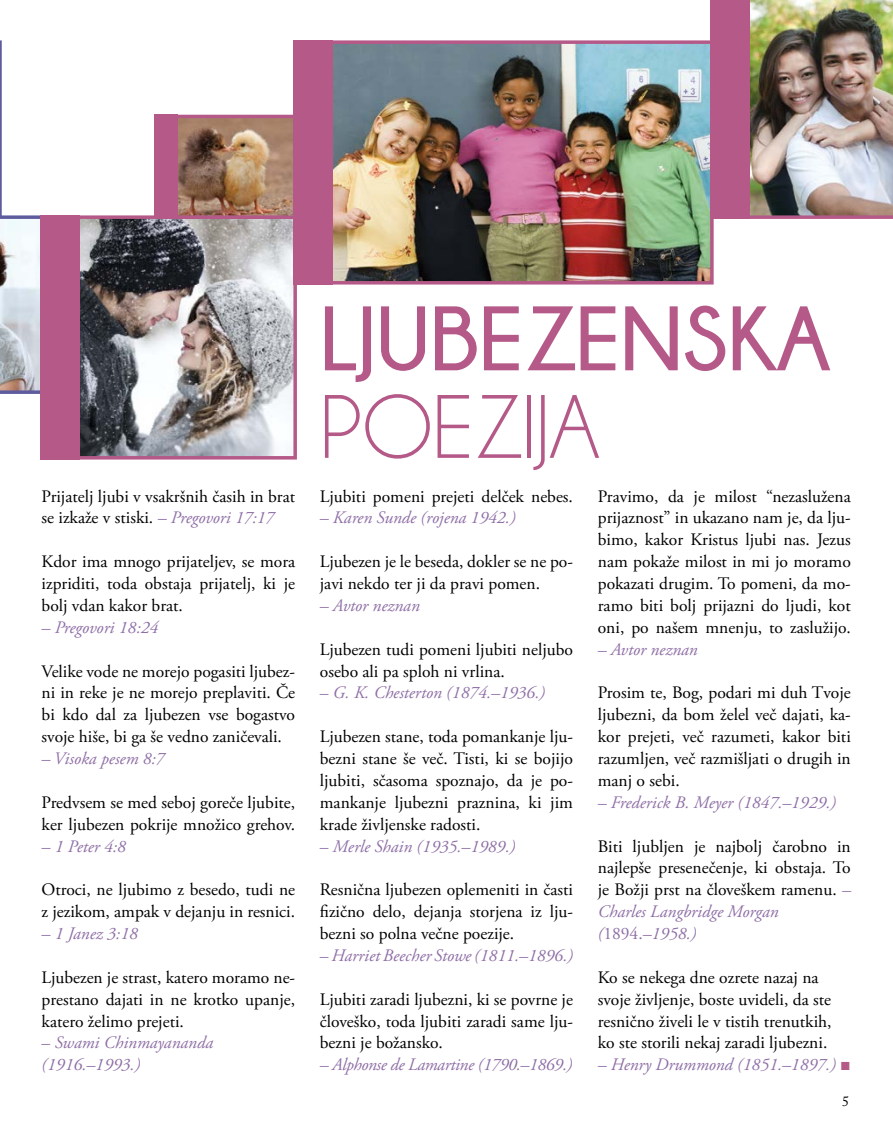
<style>
.page{position:relative;width:893px;height:1141px;background:#fff}
.page>*{position:absolute;margin:0;border:0;box-sizing:border-box;transform-origin:0 0}
.t1{font:700 91px "Champagne&Limousines";color:#b55a88}
.t2{font:91px "Champagne&Limousines";color:#b55a88}
.t3{font:17.5px/21.9px "Adobe Garamond Pro";color:#000;text-align:justify}
.t4{font:italic 17.5px/21.9px "Adobe Garamond Pro";color:#8e6ea6}
.t5{font:italic 17.5px "Adobe Garamond Pro";letter-spacing:-.02em;color:#8e6ea6}
.t6{font:14px "Adobe Caslon Pro";color:#000}
.s1{font-style:italic;color:#8e6ea6}
.s2{font-style:normal}
.s3{color:#8e6ea6}
.s4{font-family:"Arial";font-style:normal;color:#b55a88}
</style>
<div class="page">
<img style="left:80px;top:220px;width:212px;height:235px">
<div style="left:40px;top:215px;width:257px;height:245px;border:4px solid #b55a88"></div>
<svg style="left:0;top:40px;width:40px;height:354px"></svg>
<img style="left:750px;top:0;width:143px;height:219px">
<img style="left:333px;top:45px;width:376px;height:235px">
<div style="left:293px;top:40px;width:421px;height:245px;border:4px solid #b55a88"></div>
<img style="left:178px;top:120px;width:114px;height:94px">
<div style="left:155px;top:115px;width:142px;height:104px;border:4px solid #b55a88"></div>
<div style="left:40px;top:215px;width:40px;height:245px;background:#b55a88"></div>
<div style="left:293px;top:40px;width:40px;height:245px;background:#b55a88"></div>
<div style="left:710px;top:0;width:40px;height:219px;background:#b55a88"></div>
<div style="left:155px;top:115px;width:23px;height:104px;background:#b55a88"></div>
<p class="t3" style="left:42px;top:486px;width:255px">Prijatelj ljubi v vsakršnih časih in brat se izkaže v stiski. <span class="s1">– Pregovori 17:17</span></p>
<p class="t3" style="left:42px;top:551px;width:255px">Kdor ima mnogo prijateljev, se mora izpriditi, toda obstaja prijatelj, ki je bolj vdan kakor brat.</p>
<p class="t4" style="left:42px;top:617px;width:118px">– Pregovori 18:24</p>
<p class="t3" style="left:42px;top:661px;width:255px">Velike vode ne morejo pogasiti ljubez&shy;ni in reke je ne morejo preplaviti. Če bi kdo dal za ljubezen vse bogastvo svoje hiše, bi ga še vedno zaničevali.</p>
<p class="t4" style="left:42px;top:748px;width:125px">– Visoka pesem 8:7</p>
<p class="t3" style="left:42px;top:792px;width:255px">Predvsem se med seboj goreče ljubite, ker ljubezen pokrije množico grehov.</p>
<p class="t4" style="left:42px;top:836px;width:86px">– 1 Peter 4:8</p>
<p class="t3" style="left:42px;top:879px;width:255px">Otroci, ne ljubimo z besedo, tudi ne z jezikom, ampak v dejanju in resnici.</p>
<p class="t4" style="left:42px;top:923px;width:98px">– 1 Janez 3:18</p>
<p class="t3" style="left:42px;top:967px;width:255px">Ljubezen je strast, katero moramo ne&shy;prestano dajati in ne krotko upanje, katero želimo prejeti.</p>
<p class="t4" style="left:42px;top:1032px;width:173px"><span class="s2">–</span> Swami Chinmayananda (1916.–1993.)</p>
<h1 class="t1" style="left:320px;top:289px;width:512px">LJUBEZENSKA</h1>
<h1 class="t2" style="left:320px;top:381px;width:281px">POEZIJA</h1>
<p class="t3" style="left:320px;top:486px;width:255px">Ljubiti pomeni prejeti delček nebes.</p>
<p class="t4" style="left:320px;top:507px;width:197px">– Karen Sunde (rojena 1942.)</p>
<p class="t3" style="left:320px;top:551px;width:255px">Ljubezen je le beseda, dokler se ne po&shy;javi nekdo ter ji da pravi pomen.</p>
<p class="t4" style="left:320px;top:595px;width:101px">– Avtor neznan</p>
<p class="t3" style="left:320px;top:639px;width:255px">Ljubezen tudi pomeni ljubiti neljubo osebo ali pa sploh ni vrlina.</p>
<p class="t4" style="left:320px;top:682px;width:227px"><span class="s2">–</span> G. K. Chesterton (1874.–1936.)</p>
<p class="t3" style="left:320px;top:726px;width:255px">Ljubezen stane, toda pomankanje lju&shy;bezni stane še več. Tisti, ki se bojijo ljubiti, sčasoma spoznajo, da je po&shy;mankanje ljubezni praznina, ki jim krade življenske radosti.</p>
<p class="t4" style="left:320px;top:836px;width:197px"><span class="s2">–</span> Merle Shain (1935.–1989.)</p>
<p class="t3" style="left:320px;top:879px;width:255px">Resnična ljubezen oplemeniti in časti fizično delo, dejanja storjena iz lju&shy;bezni so polna večne poezije.</p>
<p class="t4" style="left:320px;top:945px;width:255px"><span class="s2">–</span> Harriet Beecher Stowe (1811.–1896.)</p>
<p class="t3" style="left:320px;top:989px;width:255px">Ljubiti zaradi ljubezni, ki se povrne je človeško, toda ljubiti zaradi same lju&shy;bezni je božansko.</p>
<p class="t5" style="left:320px;top:1054px;width:254px">– Alphonse de Lamartine (1790.–1869.)</p>
<p class="t3" style="left:598px;top:486px;width:255px">Pravimo, da je milost “nezaslužena prijaznost” in ukazano nam je, da lju&shy;bimo, kakor Kristus ljubi nas. Jezus nam pokaže milost in mi jo moramo pokazati drugim. To pomeni, da mo&shy;ramo biti bolj prijazni do ljudi, kot oni, po našem mnenju, to zaslužijo.</p>
<p class="t4" style="left:598px;top:639px;width:101px">– Avtor neznan</p>
<p class="t3" style="left:598px;top:683px;width:255px">Prosim te, Bog, podari mi duh Tvoje ljubezni, da bom želel več dajati, ka&shy;kor prejeti, več razumeti, kakor biti razumljen, več razmišljati o drugih in manj o sebi.</p>
<p class="t4" style="left:598px;top:792px;width:240px">– Frederick B. Meyer (1847.–1929.)</p>
<p class="t3" style="left:598px;top:836px;width:255px;text-align:left">Biti ljubljen je najbolj čarobno in najlepše presenečenje, ki obstaja. To je Božji prst na človeškem ramenu. <span class="s1">–<br>Charles Langbridge Morgan (</span><span class="s3">1894.</span><span class="s1">–1958.)</span></p>
<p class="t3" style="left:598px;top:967px;width:235px;text-align:left">Ko se nekega dne ozrete nazaj na svoje življenje, boste uvideli, da ste resnično živeli le v tistih trenutkih, ko ste storili nekaj zaradi ljubezni.</p>
<p class="t4" style="left:598px;top:1054px;width:254px">– Henry Drummond (1851.–1897.) <span class="s4">■</span></p>
<p class="t6" style="left:842px;top:1093px;width:8px">5</p>
</div>
